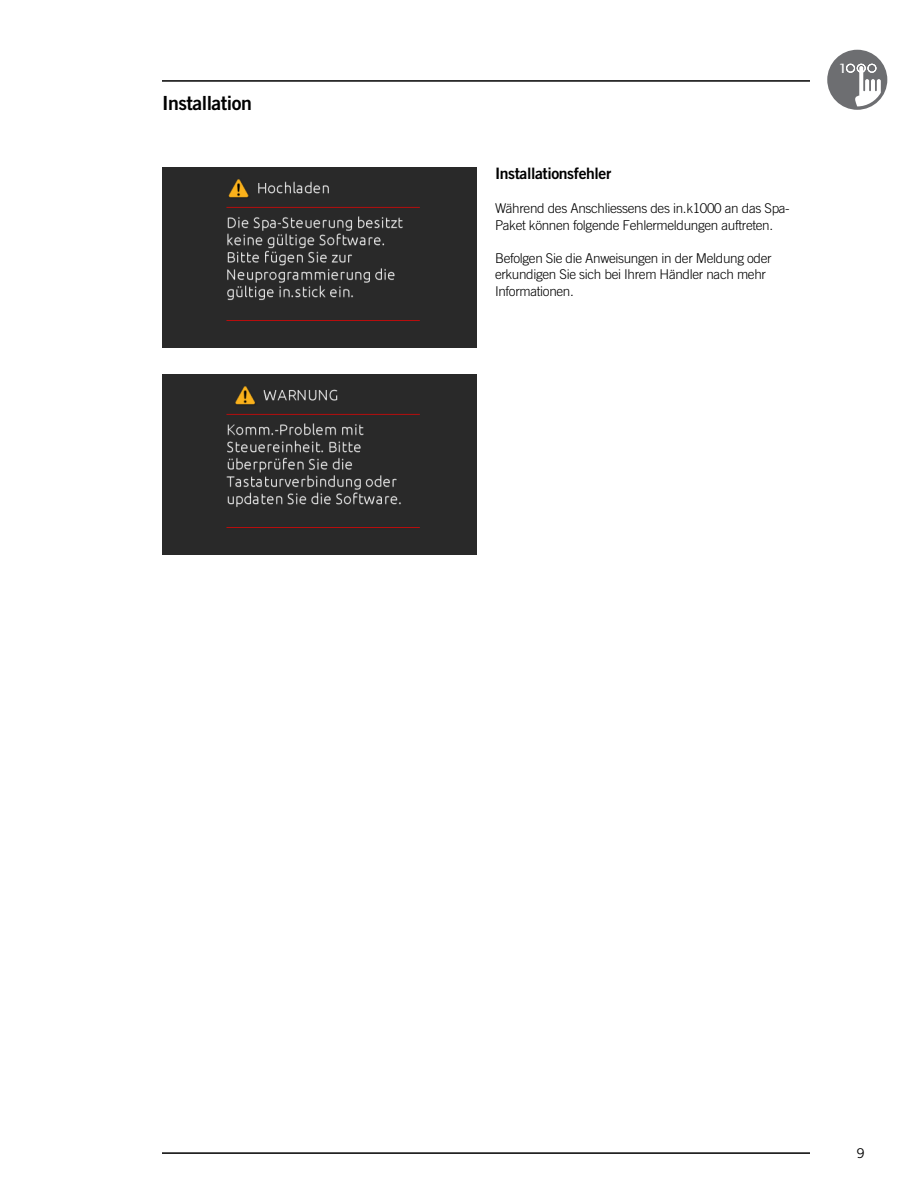
<style>
.page{position:relative;width:918px;height:1188px;background:#fff}
.page>*{position:absolute;margin:0;border:0;box-sizing:border-box;transform-origin:0 0}
.t1{font:19.5px "Trade Gothic LT Std Bd 2";letter-spacing:-.025em;color:#000}
.t2{font:15.75px "Trade Gothic LT Std Bd 2";letter-spacing:-.025em;color:#000}
.t3{font:300 13.5px/16.5px "Trade Gothic LT Std";letter-spacing:-.025em;color:#000}
.t4{font:13.5px "Trade Gothic LT Std";color:#000}
.t5{font:12.3px "Futura";color:#fff;scale:1.46 1}
</style>
<div class="page">
<hr style="left:162px;top:1152px;width:648px;height:2px;background:#000">
<hr style="left:162px;top:80px;width:648px;height:2px;background:#000">
<div style="left:827px;top:50px;width:60px;height:60px;background:#6d6e71;border-radius:50%"></div>
<svg style="left:846px;top:64px;width:35px;height:42px"></svg>
<img style="left:162px;top:167px;width:315px;height:181px">
<img style="left:162px;top:374px;width:315px;height:180px">
<h1 class="t1" style="left:162px;top:91px;width:91px">Installation</h1>
<p class="t2" style="left:495px;top:163px;width:118px">Installationsfehler</p>
<p class="t3" style="left:495px;top:200px;width:296px">Während des Anschliessens des in. k1000 an das Spa-<br>Paket können folgende Fehlermeldungen auftreten.</p>
<p class="t3" style="left:495px;top:250px;width:278px">Befolgen Sie die Anweisungen in der Meldung oder erkundigen Sie sich bei Ihrem Händler nach mehr<br>Informationen.</p>
<p class="t5" style="left:837px;top:60px;width:9px">1</p>
<p class="t4" style="left:857px;top:1145px;width:10px">9</p>
</div>
